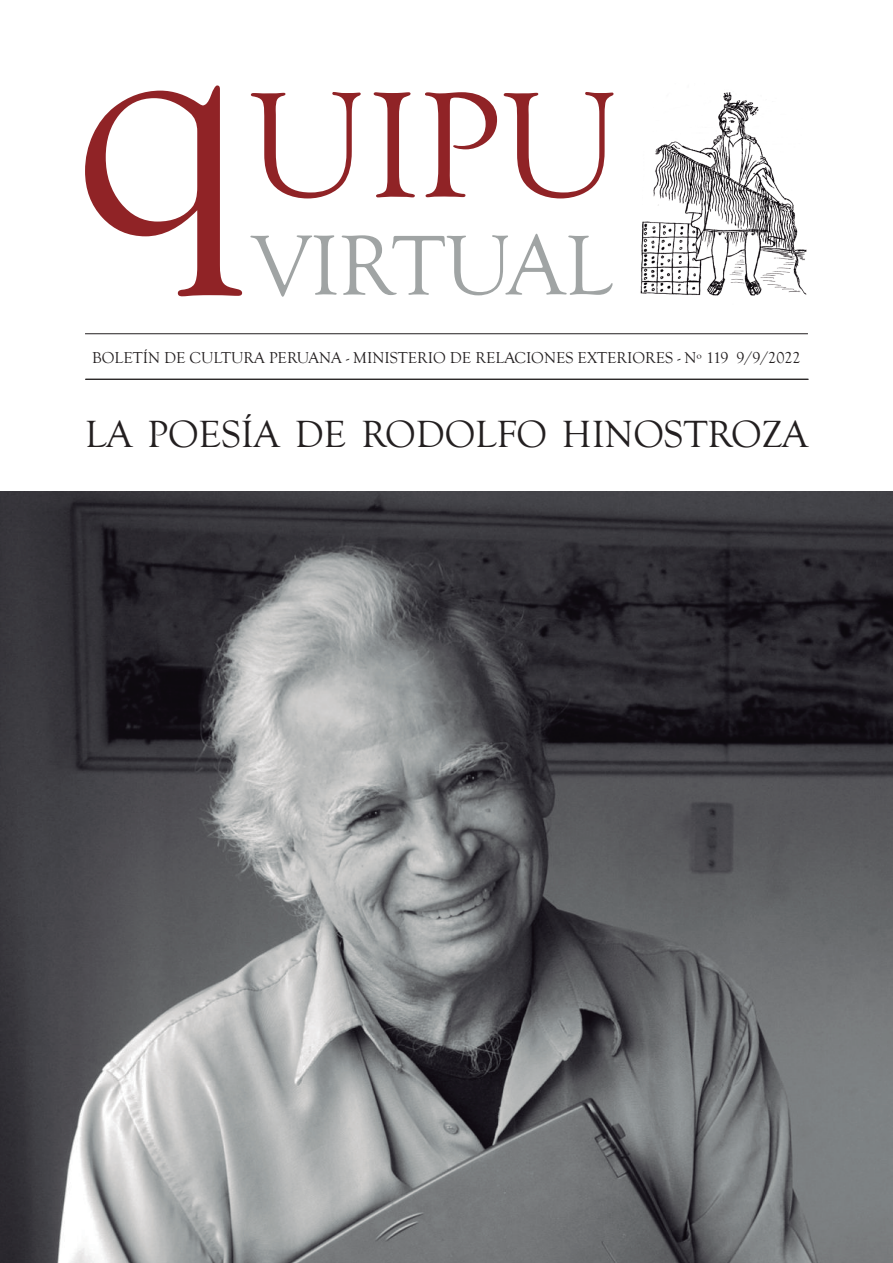
<style>
.page{position:relative;width:893px;height:1263px;background:#fff}
.page>*{position:absolute;margin:0;border:0;box-sizing:border-box;transform-origin:0 0}
.t1{font:87.45px "Goudy Old Style T";color:#a0a4a4}
.t2{font:39px "Goudy Old Style T";color:#231f20}
.t3{font:16.2px "Goudy Old Style T";color:#231f20}
</style>
<div class="page">
<hr style="left:85px;top:333px;width:723px;height:1px;background:#231f20">
<hr style="left:85px;top:379px;width:723px;height:1px;background:#231f20">
<hr style="left:86px;top:379px;width:723px;height:1px;background:#231f20">
<svg style="left:85px;top:85px;width:157px;height:211px"></svg>
<svg style="left:251px;top:92px;width:110px;height:106px"></svg>
<svg style="left:374px;top:92px;width:41px;height:105px"></svg>
<svg style="left:425px;top:92px;width:72px;height:105px"></svg>
<svg style="left:504px;top:92px;width:109px;height:106px"></svg>
<img style="left:640px;top:92px;width:167px;height:204px">
<img style="left:0;top:492px;width:893px;height:771px">
<h1 class="t1" style="left:252px;top:218px;width:361px">VIRTUAL</h1>
<p class="t3" style="left:92px;top:348px;width:710px">BOLETÍN DE CULTURA PERUANA - MINISTERIO DE RELACIONES EXTERIORES - Nº 119 9/9/2022</p>
<h2 class="t2" style="left:85px;top:413px;width:724px">LA POESÍA DE RODOLFO HINOSTROZA</h2>
</div>
